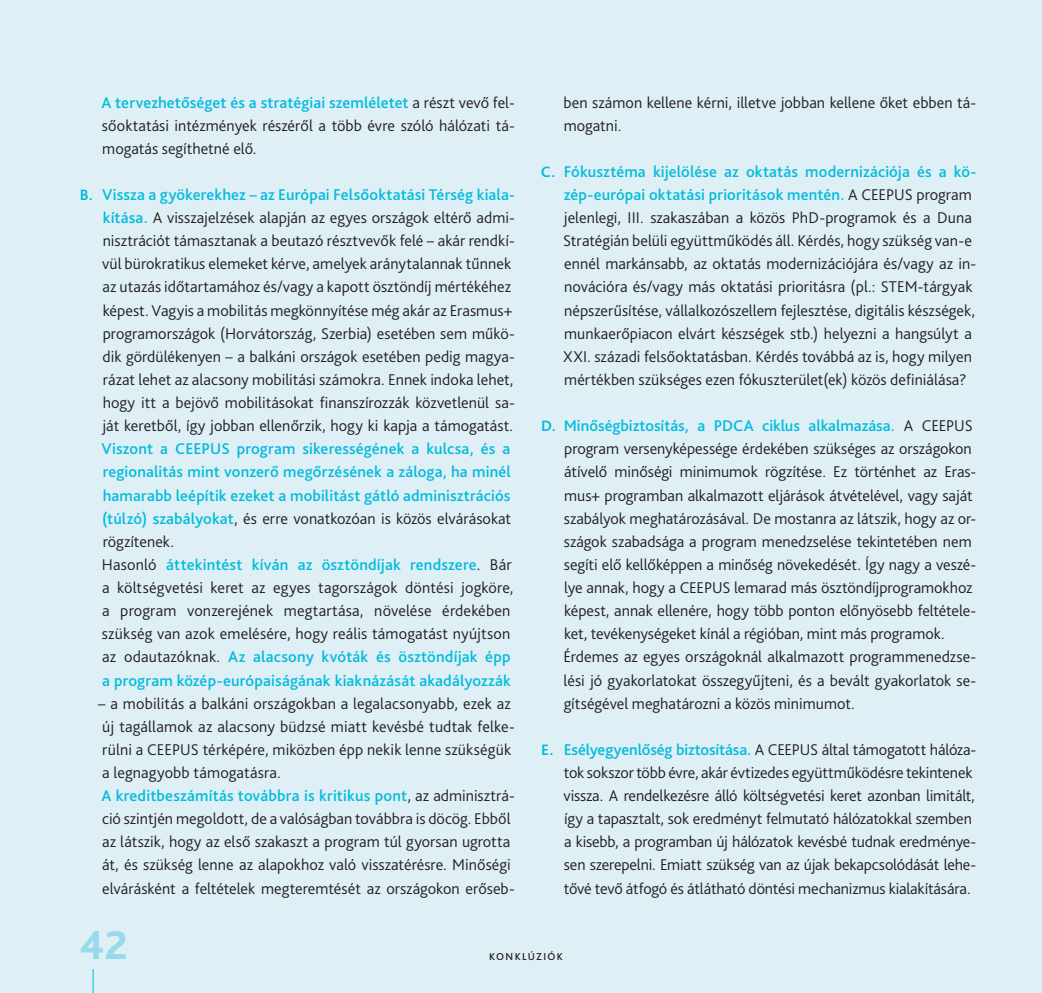
<style>
.page{position:relative;width:1042px;height:993px;background:#fff}
.page>*{position:absolute;margin:0;border:0;box-sizing:border-box;transform-origin:0 0}
.t1{font:800 42px "Bliss Pro";color:#97d9ed}
.t2{font:300 16.28px/23.1px "Bliss Pro";color:#231f20}
.t3{font:500 16.28px/23.1px "Bliss Pro";letter-spacing:.01em;color:#03bbdd}
.t4{font:500 10.5px "Bliss Pro";letter-spacing:.125em;color:#231f20}
.s1{font-weight:500;color:#03bbdd}
.s2{font-weight:700;font-size:15.75px;color:#03bbdd}
.s3{font-weight:300;color:#231f20}
</style>
<div class="page">
<div style="left:0;top:0;width:1042px;height:992px;background:#def0f5"></div>
<svg style="left:93px;top:969px;width:1px;height:23px"></svg>
<p class="t2" style="left:101px;top:90px;width:415px;text-align:justify"><span class="s1">A tervezhetőséget és a stratégiai szemléletet</span> a részt vevő fel&shy;sőoktatási intézmények részéről a több évre szóló hálózati tá&shy;mogatás segíthetné elő.</p>
<p class="t2" style="left:102px;top:182px;width:414px;text-indent:-22px"><span class="s2">B.</span> <span class="s1">Vissza a gyökerekhez – az Európai Felsőoktatási Térség kiala&shy;kítása.</span> A visszajelzések alapján az egyes országok eltérő admi&shy;nisztrációt támasztanak a beutazó résztvevők felé – akár rendkí&shy;vül bürokratikus elemeket kérve, amelyek aránytalannak tűnnek az utazás időtartamához és/vagy a kapott ösztöndíj mértékéhez képest. Vagyis a mobilitás megkönnyítése még akár az Erasmus+ programországok (Horvátország, Szerbia) esetében sem műkö&shy;dik gördülékenyen – a balkáni országok esetében pedig magya&shy;rázat lehet az alacsony mobilitási számokra. Ennek indoka lehet, hogy itt a bejövő mobilitásokat finanszírozzák közvetlenül sa&shy;ját keretből, így jobban ellenőrzik, hogy ki kapja a támogatást.</p>
<p class="t3" style="left:101px;top:437px;width:413px">Viszont a CEEPUS program sikerességének a kulcsa, és a regionalitás mint vonzerő megőrzésének a záloga, ha minél hamarabb leépítik ezeket a mobilitást gátló adminisztrációs (túlzó) szabályokat<span class="s3">, és erre vonatkozóan is közös elvárásokat rögzítenek.<br>Hasonló</span> áttekintést kíván az ösztöndíjak rendszere<span class="s3">. Bár a költségvetési keret az egyes tagországok döntési jogköre, a program vonzerejének megtartása, növelése érdekében szükség van azok emelésére, hogy reális támogatást nyújtson az odautazóknak.</span> Az alacsony kvóták és ösztöndíjak épp a program közép-európaiságának kiaknázását akadályozzák</p>
<p class="t2" style="left:98px;top:691px;width:418px">– a mobilitás a balkáni országokban a legalacsonyabb, ezek az új tagállamok az alacsony büdzsé miatt kevésbé tudtak felke&shy;rülni a CEEPUS térképére, miközben épp nekik lenne szükségük a legnagyobb támogatásra.<br><span class="s1">A kreditbeszámítás továbbra is kritikus pont</span>, az adminisztrá&shy;ció szintjén megoldott, de a valóságban továbbra is döcög. Ebből az látszik, hogy az első szakaszt a program túl gyorsan ugrotta át, és szükség lenne az alapokhoz való visszatérésre. Minőségi elvárásként a feltételek megteremtését az országokon erőseb-</p>
<p class="t2" style="left:563px;top:90px;width:414px">ben számon kellene kérni, illetve jobban kellene őket ebben tá&shy;mogatni.</p>
<p class="t2" style="left:563px;top:159px;width:415px;text-indent:-22px"><span class="s2">C.</span> <span class="s1">Fókusztéma kijelölése az oktatás modernizációja és a kö&shy;zép-európai oktatási prioritások mentén.</span> A CEEPUS program jelenlegi, III. szakaszában a közös PhD-programok és a Duna Stratégián belüli együttműködés áll. Kérdés, hogy szükség van-e ennél markánsabb, az oktatás modernizációjára és/vagy az in&shy;novációra és/vagy más oktatási prioritásra (pl.: STEM-tárgyak népszerűsítése, vállalkozószellem fejlesztése, digitális készségek, munkaerőpiacon elvárt készségek stb.) helyezni a hangsúlyt a XXI. századi felsőoktatásban. Kérdés továbbá az is, hogy milyen mértékben szükséges ezen fókuszterület(ek) közös definiálása?</p>
<p class="t2" style="left:563px;top:413px;width:414px;text-indent:-22px"><span class="s2">D.</span> <span class="s1">Minőségbiztosítás, a PDCA ciklus alkalmazása.</span> A CEEPUS program versenyképessége érdekében szükséges az országokon átívelő minőségi minimumok rögzítése. Ez történhet az Eras&shy;mus+ programban alkalmazott eljárások átvételével, vagy saját szabályok meghatározásával. De mostanra az látszik, hogy az or&shy;szágok szabadsága a program menedzselése tekintetében nem segíti elő kellőképpen a minőség növekedését. Így nagy a veszé&shy;lye annak, hogy a CEEPUS lemarad más ösztöndíjprogramokhoz képest, annak ellenére, hogy több ponton előnyösebb feltétele&shy;ket, tevékenységeket kínál a régióban, mint más programok.<br>Érdemes az egyes országoknál alkalmazott programmenedzse&shy;lési jó gyakorlatokat összegyűjteni, és a bevált gyakorlatok se&shy;gítségével meghatározni a közös minimumot.</p>
<p class="t2" style="left:563px;top:737px;width:414px;text-indent:-22px"><span class="s2">E.</span> <span class="s1">Esélyegyenlőség biztosítása.</span> A CEEPUS által támogatott hálóza&shy;tok sokszor több évre, akár évtizedes együttműködésre tekintenek vissza. A rendelkezésre álló költségvetési keret azonban limitált, így a tapasztalt, sok eredményt felmutató hálózatokkal szemben a kisebb, a programban új hálózatok kevésbé tudnak eredménye&shy;sen szerepelni. Emiatt szükség van az újak bekapcsolódását lehe&shy;tővé tevő átfogó és átlátható döntési mechanizmus kialakítására.</p>
<h1 class="t1" style="left:79px;top:919px;width:50px">42</h1>
<p class="t4" style="left:489px;top:950px;width:75px">KONKLÚZIÓK</p>
</div>
